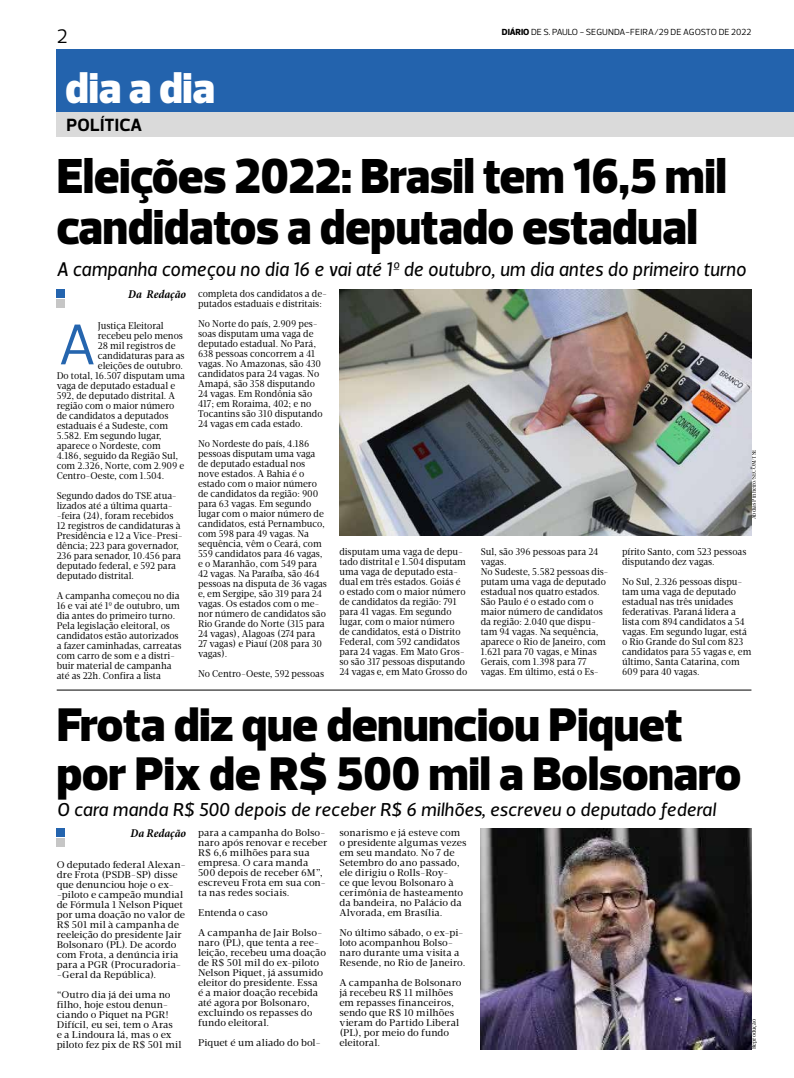
<style>
.page{position:relative;width:794px;height:1078px;background:#fff}
.page>*{position:absolute;margin:0;border:0;box-sizing:border-box;transform-origin:0 0}
.t1{font:58px "Prelo";color:#2565ae}
.t2{font:900 50px/51px "Prelo";color:#000;scale:.95 1}
.t3{font:900 48px/49px "Prelo";color:#000}
.t4{font:900 44px "Prelo";color:#fff}
.t5{font:italic 20px "Velino Sans";color:#000;scale:.96 1}
.t6{font:20px "Prelo";color:#000}
.t7{font:italic 19px "Velino Sans";color:#000}
.t8{font:700 18px "Prelo";letter-spacing:.015em;color:#000}
.t9{font:italic 700 condensed 12px "Minion Pro";letter-spacing:-.005em;color:#000}
.t10{font:10px/10px "Velino Text";color:#000;scale:.92 1}
.t11{font:10px/10px "Velino Text";color:#000}
.t12{font:9px "Prelo";color:#000}
.t13{font:6px "Velino Text";color:#000;scale:.87 1}
.t14{font:6px "Velino Text";color:#000;scale:.9 1}
.s1{font-weight:800}
</style>
<div class="page">
<div style="left:57px;top:50px;width:737px;height:62px;background:#2363ad"></div>
<div style="left:57px;top:112px;width:737px;height:25px;background:#dadada"></div>
<div style="left:57px;top:299px;width:8px;height:9px;background:#c6c6c6"></div>
<div style="left:57px;top:289px;width:8px;height:8px;background:#2464ae"></div>
<div style="left:57px;top:838px;width:8px;height:8px;background:#c6c6c6"></div>
<div style="left:57px;top:828px;width:8px;height:8px;background:#2464ae"></div>
<hr style="left:57px;top:689px;width:694px;height:1px;background:#000">
<img style="left:339px;top:289px;width:412px;height:247px">
<img style="left:481px;top:828px;width:270px;height:221px">
<h3 class="t6" style="left:57px;top:24px;width:12px">2</h3>
<h3 class="t4" style="left:66px;top:61px;width:151px">dia a dia</h3>
<p class="t12" style="left:502px;top:27px;width:251px"><span class="s1">DIÁRIO</span> DE S. PAULO - SEGUNDA-FEIRA/29 DE AGOSTO DE 2022</p>
<h3 class="t8" style="left:67px;top:114px;width:77px">POLÍTICA</h3>
<h2 class="t2" style="left:57px;top:151px;width:706px">Eleições 2022: Brasil tem 16,5 mil candidatos a deputado estadual</h2>
<h3 class="t5" style="left:57px;top:257px;width:719px">A campanha começou no dia 16 e vai até 1º de outubro, um dia antes do primeiro turno</h3>
<p class="t9" style="left:128px;top:286px;width:59px">Da Redação</p>
<p class="t10" style="left:98px;top:320px;width:73px">Justiça Eleitoral</p>
<p class="t10" style="left:98px;top:330px;width:94px">recebeu pelo menos</p>
<p class="t10" style="left:98px;top:340px;width:86px">28 mil registros de</p>
<p class="t10" style="left:98px;top:350px;width:96px">candidaturas para as</p>
<p class="t10" style="left:98px;top:360px;width:94px">eleições de outubro.</p>
<p class="t10" style="left:57px;top:370px;width:141px">Do total, 16.507 disputam uma</p>
<p class="t10" style="left:57px;top:380px;width:130px">vaga de deputado estadual e</p>
<p class="t10" style="left:57px;top:390px;width:130px">592, de deputado distrital. A</p>
<p class="t10" style="left:57px;top:400px;width:130px">região com o maior número</p>
<p class="t10" style="left:57px;top:410px;width:123px">de candidatos a deputados</p>
<p class="t10" style="left:57px;top:420px;width:123px">estaduais é a Sudeste, com</p>
<p class="t10" style="left:57px;top:430px;width:116px">5.582. Em segundo lugar,</p>
<p class="t10" style="left:57px;top:440px;width:114px">aparece o Nordeste, com</p>
<p class="t10" style="left:57px;top:450px;width:134px">4.186, seguido da Região Sul,</p>
<p class="t10" style="left:57px;top:460px;width:140px">com 2.326, Norte, com 2.909 e</p>
<p class="t10" style="left:57px;top:470px;width:118px">Centro-Oeste, com 1.504.</p>
<p class="t10" style="left:57px;top:490px;width:139px">Segundo dados do TSE atua&shy;lizados até a última quarta--feira (24), foram recebidos<br>12 registros de candidaturas à<br>Presidência e 12 a Vice-Presi&shy;dência; 223 para governador,<br>236 para senador, 10.456 para deputado federal, e 592 para deputado distrital.</p>
<p class="t10" style="left:57px;top:590px;width:137px">A campanha começou no dia<br>16 e vai até 1º de outubro, um dia antes do primeiro turno.<br>Pela legislação eleitoral, os candidatos estão autorizados a fazer caminhadas, carreatas com carro de som e a distri&shy;buir material de campanha até as 22h. Confira a lista</p>
<h1 class="t1" style="left:58px;top:309px;width:39px">A</h1>
<p class="t10" style="left:198px;top:288px;width:142px">completa dos candidatos a de&shy;putados estaduais e distritais:</p>
<p class="t10" style="left:198px;top:318px;width:137px">No Norte do país, 2.909 pes&shy;soas disputam uma vaga de deputado estadual. No Pará,<br>638 pessoas concorrem a 41 vagas. No Amazonas, são 430 candidatos para 24 vagas. No<br>Amapá, são 358 disputando<br>24 vagas. Em Rondônia são<br>417; em Roraima, 402; e no<br>Tocantins são 310 disputando<br>24 vagas em cada estado.</p>
<p class="t10" style="left:198px;top:438px;width:142px">No Nordeste do país, 4.186 pessoas disputam uma vaga de deputado estadual nos nove estados. A Bahia é o estado com o maior número de candidatos da região: 900 para 63 vagas. Em segundo lugar com o maior número de candidatos, está Pernambuco, com 598 para 49 vagas. Na sequência, vêm o Ceará, com<br>559 candidatos para 46 vagas, e o Maranhão, com 549 para<br>42 vagas. Na Paraíba, são 464 pessoas na disputa de 36 vagas e, em Sergipe, são 319 para 24 vagas. Os estados com o me&shy;nor número de candidatos são<br>Rio Grande do Norte (315 para<br>24 vagas), Alagoas (274 para<br>27 vagas) e Piauí (208 para 30 vagas).</p>
<p class="t10" style="left:198px;top:668px;width:139px">No Centro-Oeste, 592 pessoas</p>
<p class="t13" style="left:750px;top:519px;width:81px;rotate:-90deg">Abdias Pinheiro/SECOM/TSE</p>
<p class="t10" style="left:339px;top:546px;width:140px">disputam uma vaga de depu&shy;tado distrital e 1.504 disputam uma vaga de deputado esta&shy;dual em três estados. Goiás é o estado com o maior número de candidatos da região: 791 para 41 vagas. Em segundo lugar, com o maior número de candidatos, está o Distrito<br>Federal, com 592 candidatos para 24 vagas. Em Mato Gros&shy;so são 317 pessoas disputando<br>24 vagas e, em Mato Grosso do</p>
<p class="t10" style="left:481px;top:546px;width:141px">Sul, são 396 pessoas para 24 vagas.<br>No Sudeste, 5.582 pessoas dis&shy;putam uma vaga de deputado estadual nos quatro estados.<br>São Paulo é o estado com o maior número de candidatos da região: 2.040 que dispu&shy;tam 94 vagas. Na sequência, aparece o Rio de Janeiro, com<br>1.621 para 70 vagas, e Minas<br>Gerais, com 1.398 para 77 vagas. Em último, está o Es-</p>
<p class="t10" style="left:622px;top:546px;width:137px">pírito Santo, com 523 pessoas disputando dez vagas.</p>
<p class="t10" style="left:622px;top:576px;width:142px">No Sul, 2.326 pessoas dispu&shy;tam uma vaga de deputado estadual nas três unidades federativas. Paraná lidera a lista com 894 candidatos a 54 vagas. Em segundo lugar, está o Rio Grande do Sul com 823 candidatos para 55 vagas e, em último, Santa Catarina, com<br>609 para 40 vagas.</p>
<h3 class="t3" style="left:57px;top:700px;width:686px">Frota diz que denunciou Piquet por Pix de R$ 500 mil a Bolsonaro</h3>
<p class="t9" style="left:130px;top:824px;width:57px">Da Redação</p>
<p class="t11" style="left:57px;top:859px;width:131px">O deputado federal Alexan&shy;dre Frota (PSDB-SP) disse que denunciou hoje o ex--piloto e campeão mundial de Fórmula 1 Nelson Piquet por uma doação no valor de<br>R$ 501 mil à campanha de reeleição do presidente Jair<br>Bolsonaro (PL). De acordo com Frota, a denúncia iria para a PGR (Procuradoria--Geral da República).</p>
<p class="t11" style="left:57px;top:989px;width:126px">“Outro dia já dei uma no filho, hoje estou denun&shy;ciando o Piquet na PGR!<br>Difícil, eu sei, tem o Aras<br>e a Lindoura lá, mas o ex piloto fez pix de R$ 501 mil</p>
<h3 class="t7" style="left:57px;top:798px;width:660px">O cara manda R$ 500 depois de receber R$ 6 milhões, escreveu o deputado federal</h3>
<p class="t11" style="left:198px;top:827px;width:131px">para a campanha do Bolso&shy;naro após renovar e receber<br>R$ 6,6 milhões para sua empresa. O cara manda<br>500 depois de receber 6M”, escreveu Frota em sua con&shy;ta nas redes sociais.</p>
<p class="t11" style="left:198px;top:902px;width:126px;line-height:20px">Entenda o caso<br>A campanha de Jair Bolso-</p>
<p class="t11" style="left:198px;top:937px;width:130px">naro (PL), que tenta a ree&shy;leição, recebeu uma doação de R$ 501 mil do ex-piloto<br>Nelson Piquet, já assumido eleitor do presidente. Essa<br>é a maior doação recebida até agora por Bolsonaro, excluindo os repasses do fundo eleitoral.</p>
<p class="t11" style="left:198px;top:1037px;width:124px">Piquet é um aliado do bol-</p>
<p class="t11" style="left:339px;top:827px;width:129px">sonarismo e já esteve com o presidente algumas vezes em seu mandato. No 7 de<br>Setembro do ano passado, ele dirigiu o Rolls-Roy-<br>ce que levou Bolsonaro à cerimônia de hasteamento da bandeira, no Palácio da<br>Alvorada, em Brasília.</p>
<p class="t11" style="left:339px;top:927px;width:127px">No último sábado, o ex-pi&shy;loto acompanhou Bolso&shy;naro durante uma visita a<br>Resende, no Rio de Janeiro.</p>
<p class="t11" style="left:339px;top:977px;width:123px">A campanha de Bolsonaro já recebeu R$ 11 milhões em repasses financeiros, sendo que R$ 10 milhões vieram do Partido Liberal (PL), por meio do fundo eleitoral.</p>
<p class="t14" style="left:750px;top:1049px;width:35px;rotate:-90deg">Reprodução</p>
</div>
